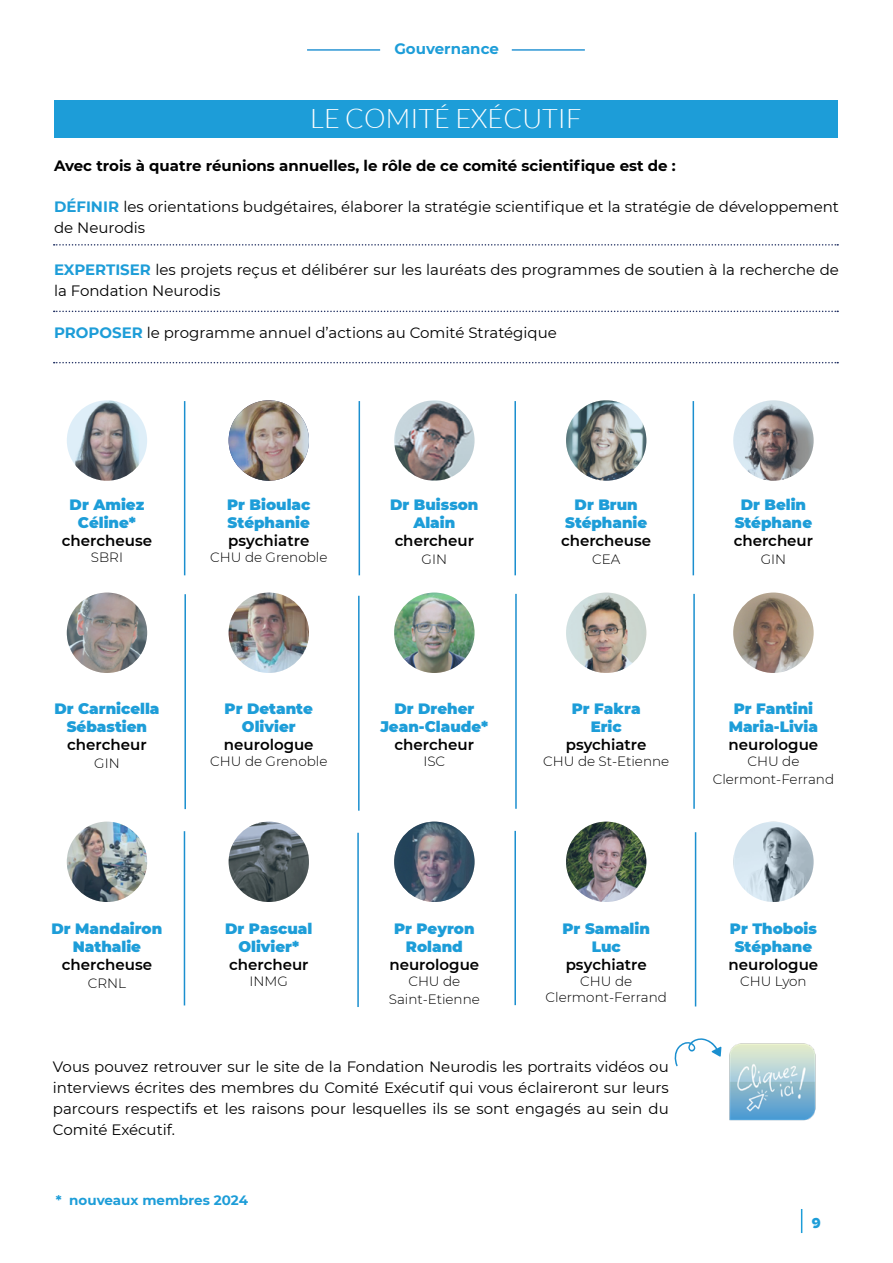
<style>
.page{position:relative;width:893px;height:1263px;background:#fff}
.page>*{position:absolute;margin:0;border:0;box-sizing:border-box;transform-origin:0 0}
.t1{font:300 27px "Lato";color:#fff}
.t2{font:15px/21px "Montserrat";color:#000}
.t3{font:900 15px/18px "Montserrat";color:#1d9dd8;text-align:center}
.t4{font:600 15px "Montserrat";color:#000}
.t5{font:700 15px "Montserrat";color:#000}
.t6{font:700 15px "Montserrat";color:#1d9dd8}
.t7{font:300 13.5px/18px "Montserrat";color:#000;text-align:center}
.t8{font:700 13.5px "Montserrat";color:#1d9dd8}
.t9{font:900 13.5px "Kit Sans";color:#1d9dd8}
.s1{font-weight:700;color:#1d9dd8}
</style>
<div class="page">
<svg style="left:801px;top:1209px;width:1px;height:24px"></svg>
<div style="left:54px;top:100px;width:784px;height:38px;background:#1d9dd8"></div>
<svg style="left:67px;top:400px;width:80px;height:81px;background:#959aa0"></svg>
<img style="left:229px;top:400px;width:80px;height:81px;border-radius:50%">
<svg style="left:394px;top:400px;width:80px;height:81px;background:#949295"></svg>
<svg style="left:566px;top:400px;width:80px;height:81px;background:#899292"></svg>
<svg style="left:733px;top:400px;width:81px;height:81px;background:#97989b"></svg>
<svg style="left:67px;top:593px;width:80px;height:80px;background:#938e8d"></svg>
<img style="left:229px;top:593px;width:80px;height:80px;border-radius:50%">
<img style="left:394px;top:593px;width:80px;height:80px;border-radius:50%">
<img style="left:566px;top:593px;width:80px;height:80px;border-radius:50%">
<svg style="left:733px;top:593px;width:81px;height:80px;background:#9b8877"></svg>
<img style="left:67px;top:822px;width:80px;height:80px;border-radius:50%">
<svg style="left:229px;top:822px;width:80px;height:80px;background:#586368"></svg>
<svg style="left:394px;top:822px;width:80px;height:80px;background:#536072"></svg>
<img style="left:566px;top:822px;width:80px;height:80px;border-radius:50%">
<svg style="left:733px;top:822px;width:81px;height:80px;background:#aebdc8"></svg>
<hr style="left:184px;top:401px;width:1px;height:174px;background:#1b8fcf">
<hr style="left:359px;top:401px;width:1px;height:174px;background:#1b8fcf">
<hr style="left:514px;top:401px;width:2px;height:174px;background:#1b8fcf">
<hr style="left:693px;top:401px;width:1px;height:174px;background:#1b8fcf">
<hr style="left:693px;top:594px;width:2px;height:215px;background:#1b8fcf">
<hr style="left:515px;top:594px;width:2px;height:215px;background:#1b8fcf">
<hr style="left:514px;top:831px;width:2px;height:174px;background:#1b8fcf">
<hr style="left:695px;top:832px;width:1px;height:174px;background:#1b8fcf">
<hr style="left:358px;top:596px;width:2px;height:215px;background:#1b8fcf">
<hr style="left:357px;top:833px;width:2px;height:174px;background:#1b8fcf">
<hr style="left:184px;top:594px;width:2px;height:215px;background:#1b8fcf">
<hr style="left:184px;top:831px;width:1px;height:174px;background:#1b8fcf">
<svg style="left:54px;top:244px;width:784px;height:2px"></svg>
<svg style="left:54px;top:311px;width:784px;height:1px"></svg>
<svg style="left:54px;top:362px;width:784px;height:1px"></svg>
<img style="left:729px;top:1043px;width:87px;height:78px">
<svg style="left:674px;top:1038px;width:47px;height:29px"></svg>
<hr style="left:307px;top:49px;width:73px;height:2px;background:#2b96d4">
<hr style="left:512px;top:49px;width:73px;height:2px;background:#2b96d4">
<p class="t6" style="left:394px;top:38px;width:106px">Gouvernance</p>
<h1 class="t1" style="left:310px;top:103px;width:273px">LE COMITÉ EXÉCUTIF</h1>
<p class="t5" style="left:54px;top:155px;width:623px">Avec trois à quatre réunions annuelles, le rôle de ce comité scientifique est de :</p>
<p class="t2" style="left:54px;top:195px;width:786px"><span class="s1">DÉFINIR</span> les orientations budgétaires, élaborer la stratégie scientifique et la stratégie de développement de Neurodis</p>
<p class="t2" style="left:54px;top:258px;width:786px"><span class="s1">EXPERTISER</span> les projets reçus et délibérer sur les lauréats des programmes de soutien à la recherche de la Fondation Neurodis</p>
<p class="t2" style="left:54px;top:321px;width:504px"><span class="s1">PROPOSER</span> le programme annuel d’actions au Comité Stratégique</p>
<p class="t3" style="left:70px;top:495px;width:76px">Dr Amiez<br>Céline*</p>
<p class="t4" style="left:62px;top:530px;width:92px">chercheuse</p>
<p class="t7" style="left:91px;top:548px;width:34px">SBRI</p>
<p class="t3" style="left:227px;top:495px;width:85px;text-align:left">Pr Bioulac<br>Stéphanie</p>
<p class="t4" style="left:228px;top:530px;width:83px">psychiatre</p>
<p class="t7" style="left:210px;top:548px;width:119px">CHU de Grenoble</p>
<p class="t3" style="left:390px;top:495px;width:90px">Dr Buisson<br>Alain</p>
<p class="t4" style="left:395px;top:530px;width:81px">chercheur</p>
<p class="t7" style="left:422px;top:550px;width:27px">GIN</p>
<p class="t3" style="left:565px;top:495px;width:84px">Dr Brun<br>Stéphanie</p>
<p class="t4" style="left:561px;top:530px;width:92px">chercheuse</p>
<p class="t7" style="left:592px;top:550px;width:30px">CEA</p>
<p class="t3" style="left:735px;top:495px;width:79px">Dr Belin<br>Stéphane</p>
<p class="t4" style="left:734px;top:530px;width:81px">chercheur</p>
<p class="t7" style="left:761px;top:550px;width:27px">GIN</p>
<p class="t3" style="left:54px;top:699px;width:107px">Dr Carnicella<br>Sébastien</p>
<p class="t4" style="left:67px;top:734px;width:81px">chercheur</p>
<p class="t7" style="left:94px;top:754px;width:27px">GIN</p>
<p class="t3" style="left:225px;top:699px;width:90px">Pr Detante<br>Olivier</p>
<p class="t4" style="left:224px;top:734px;width:91px">neurologue</p>
<p class="t7" style="left:210px;top:752px;width:119px">CHU de Grenoble</p>
<p class="t3" style="left:380px;top:699px;width:109px">Dr Dreher<br>Jean-Claude*</p>
<p class="t4" style="left:395px;top:734px;width:81px">chercheur</p>
<p class="t7" style="left:423px;top:752px;width:23px">ISC</p>
<p class="t3" style="left:572px;top:699px;width:70px">Pr Fakra<br>Eric</p>
<p class="t4" style="left:566px;top:734px;width:82px">psychiatre</p>
<p class="t7" style="left:543px;top:752px;width:128px">CHU de St-Etienne</p>
<p class="t3" style="left:729px;top:699px;width:91px">Pr Fantini<br>Maria-Livia</p>
<p class="t4" style="left:729px;top:734px;width:91px">neurologue</p>
<p class="t7" style="left:713px;top:752px;width:123px">CHU de<br>Clermont-Ferrand</p>
<p class="t3" style="left:52px;top:919px;width:112px">Dr Mandairon<br>Nathalie</p>
<p class="t4" style="left:62px;top:954px;width:92px">chercheuse</p>
<p class="t7" style="left:88px;top:974px;width:40px">CRNL</p>
<p class="t3" style="left:225px;top:918px;width:89px">Dr Pascual<br>Olivier*</p>
<p class="t4" style="left:229px;top:954px;width:81px">chercheur</p>
<p class="t7" style="left:250px;top:972px;width:40px">INMG</p>
<p class="t3" style="left:394px;top:918px;width:82px">Pr Peyron<br>Roland</p>
<p class="t4" style="left:389px;top:954px;width:91px">neurologue</p>
<p class="t7" style="left:389px;top:972px;width:93px">CHU de<br>Saint-Etienne</p>
<p class="t3" style="left:562px;top:918px;width:89px">Pr Samalin<br>Luc</p>
<p class="t4" style="left:566px;top:954px;width:83px">psychiatre</p>
<p class="t7" style="left:545px;top:973px;width:123px;line-height:16.2px">CHU de<br>Clermont-Ferrand</p>
<p class="t2" style="left:53px;top:1055px;width:617px;text-align:justify">Vous pouvez retrouver sur le site de la Fondation Neurodis les portraits vidéos ou interviews écrites des membres du Comité Exécutif qui vous éclaireront sur leurs parcours respectifs et les raisons pour lesquelles ils se sont engagés au sein du Comité Exécutif.</p>
<p class="t8" style="left:56px;top:1191px;width:194px">* nouveaux membres 2024</p>
<p class="t3" style="left:730px;top:918px;width:89px">Pr Thobois<br>Stéphane</p>
<p class="t4" style="left:729px;top:954px;width:91px">neurologue</p>
<p class="t7" style="left:740px;top:972px;width:68px">CHU Lyon</p>
<p class="t9" style="left:812px;top:1211px;width:10px">9</p>
</div>
